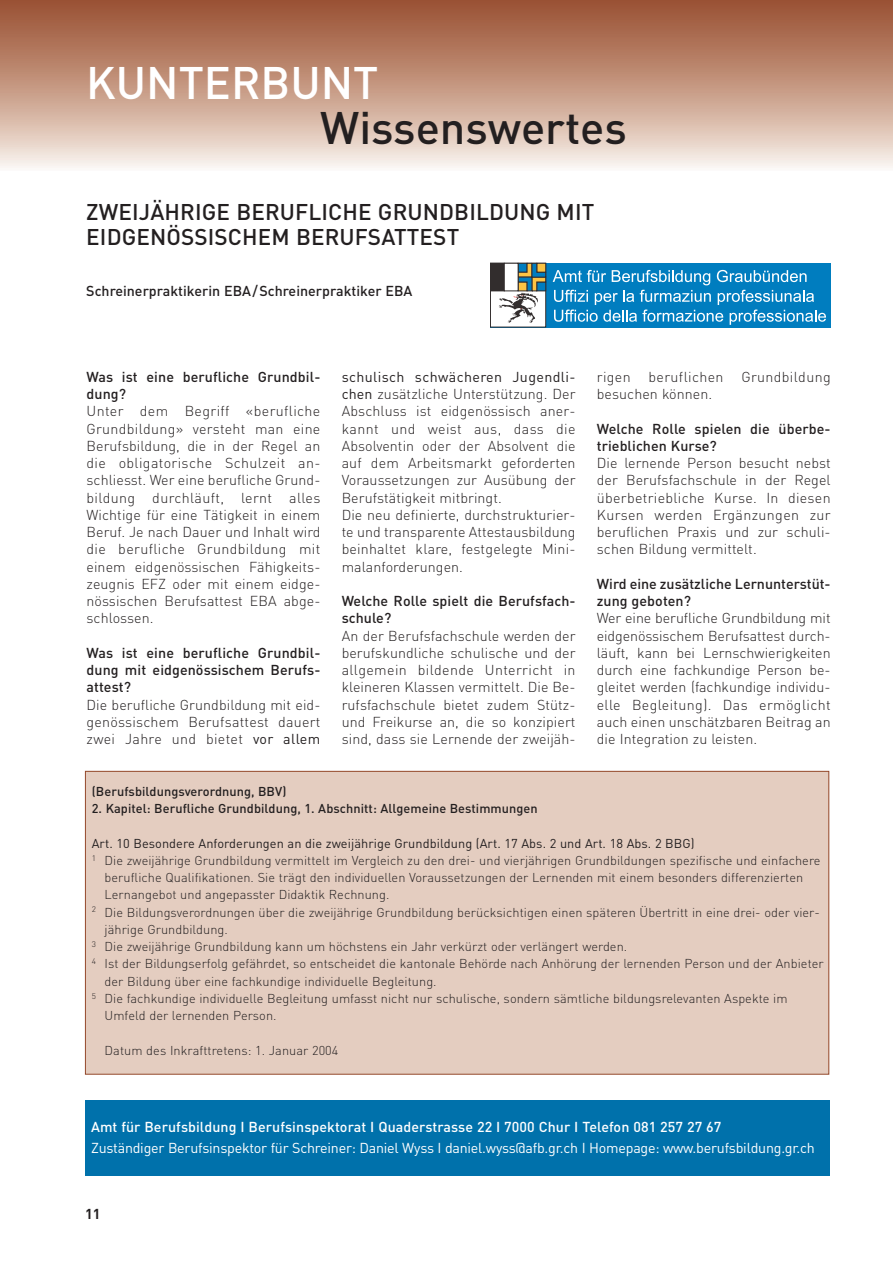
<style>
.page{position:relative;width:893px;height:1263px;background:#fff}
.page>*{position:absolute;margin:0;border:0;box-sizing:border-box;transform-origin:0 0}
.t1{font:500 45px "DIN";color:#231f20}
.t2{font:500 45px "DIN";color:#fff}
.t3{font:500 22.5px/25.5px "DIN";letter-spacing:.005em;color:#231f20}
.t4{font:300 14.25px/17.2px "DIN";letter-spacing:.005em;color:#231f20;text-align:justify}
.t5{font:500 14.25px/17.2px "DIN";letter-spacing:.005em;color:#231f20}
.t6{font:14.25px "DIN";letter-spacing:-.015em;color:#fff}
.t7{font:500 14.25px "DIN";letter-spacing:.005em;color:#fff}
.t8{font:300 14.25px "DIN";letter-spacing:.025em;color:#231f20}
.t9{font:700 14.25px "DIN";color:#231f20}
.t10{font:300 12.75px "DIN";letter-spacing:.005em;color:#231f20}
.t11{font:500 12.75px "DIN";letter-spacing:.005em;color:#231f20}
.t12{font:12.75px "DIN";letter-spacing:.005em;color:#231f20}
.s1{font-weight:400}
</style>
<div class="page">
<div style="left:0;top:0;width:893px;height:170px;background:linear-gradient(to bottom,#964928,#f7ede5)"></div>
<div style="left:86px;top:772px;width:742px;height:302px;background:#e4cdc0"></div>
<svg style="left:490px;top:262px;width:340px;height:66px"></svg>
<div style="left:491px;top:263px;width:339px;height:64px;background:#007dbf"></div>
<div style="left:490px;top:263px;width:56px;height:64px;background:#fff"></div>
<div style="left:490px;top:263px;width:56px;height:64px;border:1px solid #322d2d"></div>
<div style="left:490px;top:263px;width:14px;height:28px;background:#322d2d"></div>
<svg style="left:499px;top:263px;width:47px;height:60px"></svg>
<svg style="left:553px;top:270px;width:273px;height:55px"></svg>
<div style="left:85px;top:1100px;width:745px;height:75px;background:#0071ab"></div>
<h1 class="t2" style="left:86px;top:57px;width:294px">KUNTERBUNT</h1>
<h1 class="t1" style="left:320px;top:102px;width:308px">Wissenswertes</h1>
<h2 class="t3" style="left:86px;top:199px;width:510px">ZWEIJÄHRIGE BERUFLICHE GRUNDBILDUNG MIT<br>EIDGENÖSSISCHEM BERUFSATTEST</h2>
<p class="t5" style="left:86px;top:283px;width:328px">Schreinerpraktikerin EBA/Schreinerpraktiker EBA</p>
<p class="t5" style="left:87px;top:368px;width:235px">Was ist eine berufliche Grundbil&shy;dung?</p>
<p class="t4" style="left:87px;top:403px;width:235px">Unter dem Begriff «berufliche Grundbildung» versteht man eine Berufsbildung, die in der Regel an die obligatorische Schulzeit an&shy;schliesst. Wer eine berufliche Grund&shy;bildung durchläuft, lernt alles Wichtige für eine Tätigkeit in einem Beruf. Je nach Dauer und Inhalt wird die berufliche Grundbildung mit einem eidgenössischen Fähigkeits&shy;zeugnis EFZ oder mit einem eidge&shy;nössischen Berufsattest EBA abge&shy;schlossen.</p>
<p class="t5" style="left:87px;top:644px;width:235px;text-align:justify">Was ist eine berufliche Grundbil&shy;dung mit eidgenössischem Berufs&shy;attest?</p>
<p class="t4" style="left:87px;top:696px;width:235px">Die berufliche Grundbildung mit eid&shy;genössischem Berufsattest dauert zwei Jahre und bietet <span class="s1">vor allem</span></p>
<p class="t4" style="left:342px;top:368px;width:235px;text-align:left"><span class="s1">schulisch schwächeren Jugendli&shy;chen</span> zusätzliche Unterstützung. Der Abschluss ist eidgenössisch aner&shy;kannt und weist aus, dass die Absolventin oder der Absolvent die auf dem Arbeitsmarkt geforderten Voraussetzungen zur Ausübung der Berufstätigkeit mitbringt.<br>Die neu definierte, durchstrukturier&shy;te und transparente Attestausbildung beinhaltet klare, festgelegte Mini&shy;malanforderungen.</p>
<p class="t5" style="left:342px;top:592px;width:235px">Welche Rolle spielt die Berufsfach&shy;schule?</p>
<p class="t4" style="left:342px;top:627px;width:235px">An der Berufsfachschule werden der berufskundliche schulische und der allgemein bildende Unterricht in kleineren Klassen vermittelt. Die Be&shy;rufsfachschule bietet zudem Stütz&shy;und Freikurse an, die so konzipiert sind, dass sie Lernende der zweijäh-</p>
<p class="t4" style="left:597px;top:368px;width:35px">rigen</p>
<p class="t8" style="left:649px;top:368px;width:76px">beruflichen</p>
<p class="t8" style="left:741px;top:368px;width:91px">Grundbildung</p>
<p class="t4" style="left:597px;top:385px;width:117px">besuchen können.</p>
<p class="t5" style="left:597px;top:420px;width:235px">Welche Rolle spielen die überbe&shy;trieblichen Kurse?</p>
<p class="t4" style="left:597px;top:454px;width:235px">Die lernende Person besucht nebst der Berufsfachschule in der Regel überbetriebliche Kurse. In diesen Kursen werden Ergänzungen zur beruflichen Praxis und zur schuli&shy;schen Bildung vermittelt.</p>
<p class="t5" style="left:597px;top:575px;width:235px">Wird eine zusätzliche Lernunterstüt&shy;zung geboten?</p>
<p class="t4" style="left:597px;top:610px;width:235px">Wer eine berufliche Grundbildung mit eidgenössischem Berufsattest durch&shy;läuft, kann bei Lernschwierigkeiten durch eine fachkundige Person be&shy;gleitet werden (fachkundige individu&shy;elle Begleitung). Das ermöglicht auch einen unschätzbaren Beitrag an die Integration zu leisten.</p>
<p class="t11" style="left:92px;top:784px;width:196px">(Berufsbildungsverordnung, BBV)</p>
<p class="t11" style="left:92px;top:801px;width:447px">2. Kapitel: Berufliche Grundbildung, 1. Abschnitt: Allgemeine Bestimmungen</p>
<p class="t12" style="left:92px;top:836px;width:604px">Art. 10 Besondere Anforderungen an die zweijährige Grundbildung (Art. 17 Abs. 2 und Art. 18 Abs. 2 BBG)</p>
<p class="t10" style="left:92px;top:853px;width:730px"><sup>1</sup> Die zweijährige Grundbildung vermittelt im Vergleich zu den drei- und vierjährigen Grundbildungen spezifische und einfachere</p>
<p class="t10" style="left:105px;top:870px;width:700px">berufliche Qualifikationen. Sie trägt den individuellen Voraussetzungen der Lernenden mit einem besonders differenzierten</p>
<p class="t10" style="left:105px;top:887px;width:286px">Lernangebot und angepasster Didaktik Rechnung.</p>
<p class="t10" style="left:92px;top:905px;width:730px"><sup>2</sup> Die Bildungsverordnungen über die zweijährige Grundbildung berücksichtigen einen späteren Übertritt in eine drei- oder vier-</p>
<p class="t10" style="left:105px;top:922px;width:125px">jährige Grundbildung.</p>
<p class="t10" style="left:92px;top:939px;width:537px"><sup>3</sup> Die zweijährige Grundbildung kann um höchstens ein Jahr verkürzt oder verlängert werden.</p>
<p class="t10" style="left:92px;top:956px;width:733px"><sup>4</sup> Ist der Bildungserfolg gefährdet, so entscheidet die kantonale Behörde nach Anhörung der lernenden Person und der Anbieter</p>
<p class="t10" style="left:105px;top:974px;width:334px">der Bildung über eine fachkundige individuelle Begleitung.</p>
<p class="t10" style="left:92px;top:991px;width:697px"><sup>5</sup> Die fachkundige individuelle Begleitung umfasst nicht nur schulische, sondern sämtliche bildungsrelevanten Aspekte im</p>
<p class="t10" style="left:105px;top:1008px;width:174px">Umfeld der lernenden Person.</p>
<p class="t10" style="left:105px;top:1043px;width:235px">Datum des Inkrafttretens: 1. Januar 2004</p>
<p class="t7" style="left:91px;top:1119px;width:632px">Amt für Berufsbildung I Berufsinspektorat I Quaderstrasse 22 I 7000 Chur I Telefon 081 257 27 67</p>
<p class="t6" style="left:91px;top:1140px;width:725px">Zuständiger Berufsinspektor für Schreiner: Daniel Wyss I daniel.wyss@afb.gr.ch I Homepage: www.berufsbildung.gr.ch</p>
<p class="t9" style="left:85px;top:1206px;width:17px">11</p>
</div>
